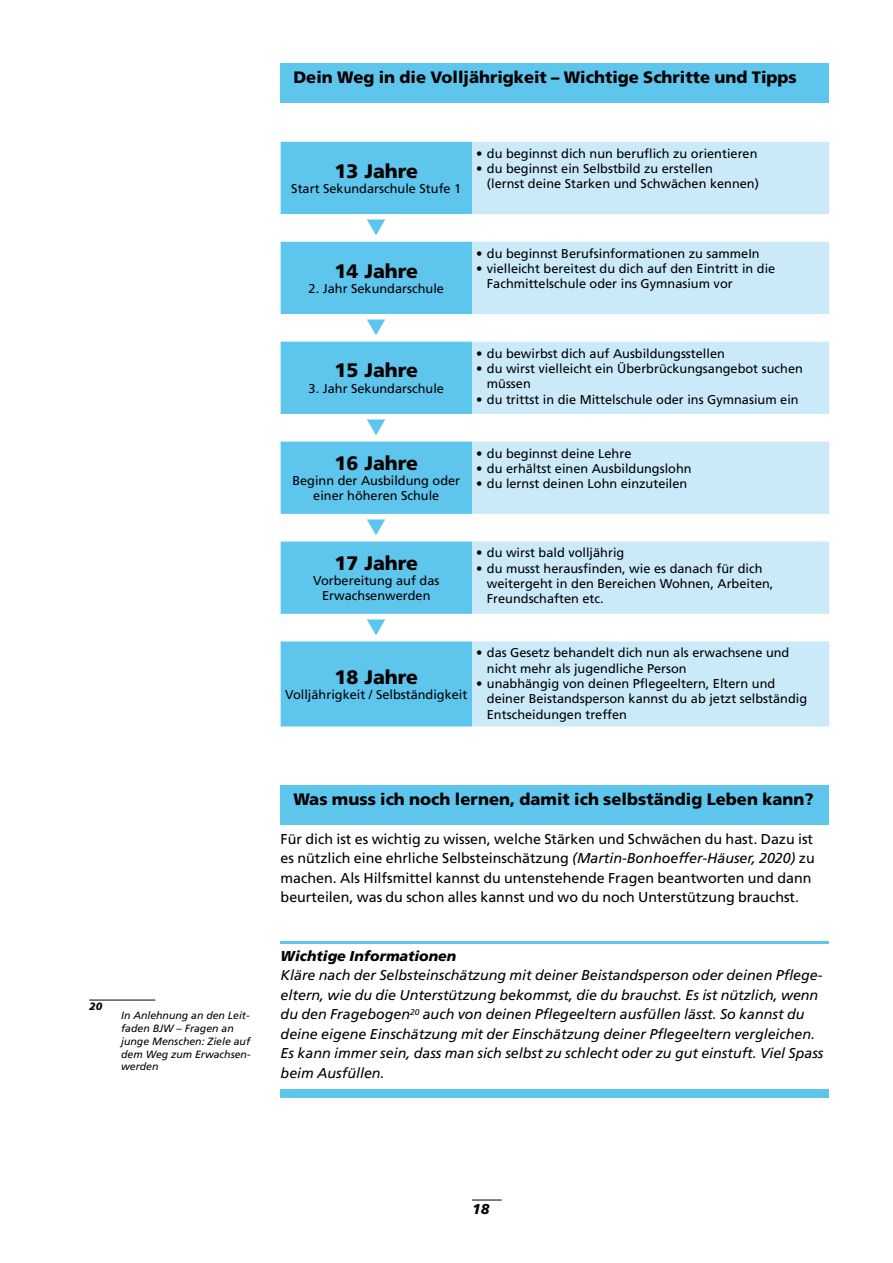
<style>
.page{position:relative;width:893px;height:1263px;background:#fff}
.page>*{position:absolute;margin:0;border:0;box-sizing:border-box;transform-origin:0 0}
.t1{font:900 19.5px "Frutiger LT Com";color:#000}
.t2{font:900 16.5px "Frutiger LT Com";color:#000}
.t3{font:italic 14.25px/19.5px "Frutiger LT Com";color:#000}
.t4{font:14.25px/19.5px "Frutiger LT Com";color:#000}
.t5{font:italic 900 14.25px "Frutiger LT Com";color:#000}
.t6{font:12.75px/15.3px "Frutiger LT Com";color:#000}
.t7{font:italic 10.5px/12.8px "Frutiger LT Com";color:#000}
.t8{font:italic 900 10.5px "Frutiger LT Com";color:#000}
.s1{font-style:italic}
</style>
<div class="page">
<hr style="left:472px;top:1200px;width:30px;height:1px;background:#000">
<div style="left:281px;top:64px;width:548px;height:39px;background:#5ec5ed"></div>
<div style="left:281px;top:785px;width:548px;height:39px;background:#5ec5ed"></div>
<hr style="left:89px;top:1000px;width:66px;height:1px;background:#000">
<hr style="left:281px;top:941px;width:548px;height:2px;background:#5ec5ed">
<div style="left:281px;top:1089px;width:548px;height:8px;background:#5ec5ed"></div>
<svg style="left:281px;top:142px;width:191px;height:584px;fill:#5ec5ed"></svg>
<svg style="left:472px;top:142px;width:357px;height:584px;fill:#cbeaf9"></svg>
<svg style="left:367px;top:220px;width:18px;height:16px"></svg>
<svg style="left:367px;top:319px;width:18px;height:17px"></svg>
<svg style="left:367px;top:419px;width:18px;height:16px"></svg>
<svg style="left:367px;top:519px;width:18px;height:16px"></svg>
<svg style="left:367px;top:619px;width:18px;height:16px"></svg>
<p class="t8" style="left:89px;top:1000px;width:14px">20</p>
<p class="t7" style="left:121px;top:1009px;width:131px">In Anlehnung an den Leit&shy;faden BJW – Fragen an junge Menschen: Ziele auf dem Weg zum Erwachsen&shy;werden</p>
<p class="t2" style="left:293px;top:68px;width:505px">Dein Weg in die Volljährigkeit – Wichtige Schritte und Tipps</p>
<h1 class="t1" style="left:334px;top:159px;width:85px">13 Jahre</h1>
<p class="t6" style="left:291px;top:181px;width:172px">Start Sekundarschule Stufe 1</p>
<p class="t6" style="left:476px;top:146px;width:283px">• du beginnst dich nun beruflich zu orientieren</p>
<p class="t6" style="left:487px;top:161px;width:274px;text-indent:-11px">• du beginnst ein Selbstbild zu erstellen<br>(lernst deine Starken und Schwächen kennen)</p>
<h1 class="t1" style="left:334px;top:259px;width:85px">14 Jahre</h1>
<p class="t6" style="left:309px;top:281px;width:137px">2. Jahr Sekundarschule</p>
<p class="t6" style="left:476px;top:246px;width:285px">• du beginnst Berufsinformationen zu sammeIn</p>
<p class="t6" style="left:487px;top:261px;width:290px;text-indent:-11px">• vielleicht bereitest du dich auf den Eintritt in die<br>Fachmittelschule oder ins Gymnasium vor</p>
<h1 class="t1" style="left:334px;top:359px;width:85px">15 Jahre</h1>
<p class="t6" style="left:309px;top:381px;width:137px">3. Jahr Sekundarschule</p>
<h1 class="t1" style="left:334px;top:451px;width:85px">16 Jahre</h1>
<p class="t6" style="left:292px;top:473px;width:169px;text-align:center">Beginn der Ausbildung oder einer höheren Schule</p>
<p class="t6" style="left:476px;top:346px;width:250px">• du bewirbst dich auf Ausbildungsstellen</p>
<p class="t6" style="left:487px;top:361px;width:317px;text-indent:-11px">• du wirst vielleicht ein Überbrückungsangebot suchen müssen</p>
<p class="t6" style="left:476px;top:391px;width:324px">• du trittst in die Mittelschule oder ins Gymnasium ein</p>
<p class="t6" style="left:476px;top:445px;width:157px">• du beginnst deine Lehre</p>
<p class="t6" style="left:476px;top:461px;width:217px">• du erhältst einen Ausbildungslohn</p>
<p class="t6" style="left:476px;top:476px;width:213px">• du lernst deinen Lohn einzuteilen</p>
<h1 class="t1" style="left:334px;top:551px;width:85px">17 Jahre</h1>
<p class="t6" style="left:313px;top:573px;width:128px;text-align:center">Vorbereitung auf das<br>Erwachsenwerden</p>
<p class="t6" style="left:476px;top:545px;width:150px">• du wirst bald volljährig</p>
<p class="t6" style="left:487px;top:561px;width:288px;text-indent:-11px">• du musst herausfinden, wie es danach für dich weitergeht in den Bereichen Wohnen, Arbeiten,<br>Freundschaften etc.</p>
<h1 class="t1" style="left:334px;top:665px;width:85px">18 Jahre</h1>
<p class="t6" style="left:285px;top:687px;width:184px">Volljährigkeit / Selbständigkeit</p>
<p class="t6" style="left:487px;top:645px;width:304px;text-indent:-11px">• das Gesetz behandelt dich nun als erwachsene und nicht mehr als jugendliche Person</p>
<p class="t6" style="left:487px;top:676px;width:322px;text-indent:-11px">• unabhängig von deinen Pflegeeltern, Eltern und deiner Beistandsperson kannst du ab jetzt selbständig<br>Entscheidungen treffen</p>
<p class="t2" style="left:293px;top:789px;width:522px">Was muss ich noch lernen, damit ich selbständig Leben kann?</p>
<p class="t4" style="left:281px;top:829px;width:536px">Für dich ist es wichtig zu wissen, welche Stärken und Schwächen du hast. Dazu ist es nützlich eine ehrliche Selbsteinschätzung <span class="s1">(Martin-Bonhoeffer-Häuser, 2020)</span> zu machen. Als Hilfsmittel kannst du untenstehende Fragen beantworten und dann beurteilen, was du schon alles kannst und wo du noch Unterstützung brauchst.</p>
<p class="t5" style="left:281px;top:947px;width:177px">Wichtige Informationen</p>
<p class="t3" style="left:281px;top:966px;width:544px">Kläre nach der Selbsteinschätzung mit deiner Beistandsperson oder deinen Pflege&shy;eltern, wie du die Unterstützung bekommst, die du brauchst. Es ist nützlich, wenn du den Fragebogen<sup>20</sup> auch von deinen Pflegeeltern ausfüllen lässt. So kannst du deine eigene Einschätzung mit der Einschätzung deiner Pflegeeltern vergleichen.<br>Es kann immer sein, dass man sich selbst zu schlecht oder zu gut einstuft. Viel Spass beim Ausfüllen.</p>
<p class="t5" style="left:472px;top:1201px;width:19px">18</p>
</div>
